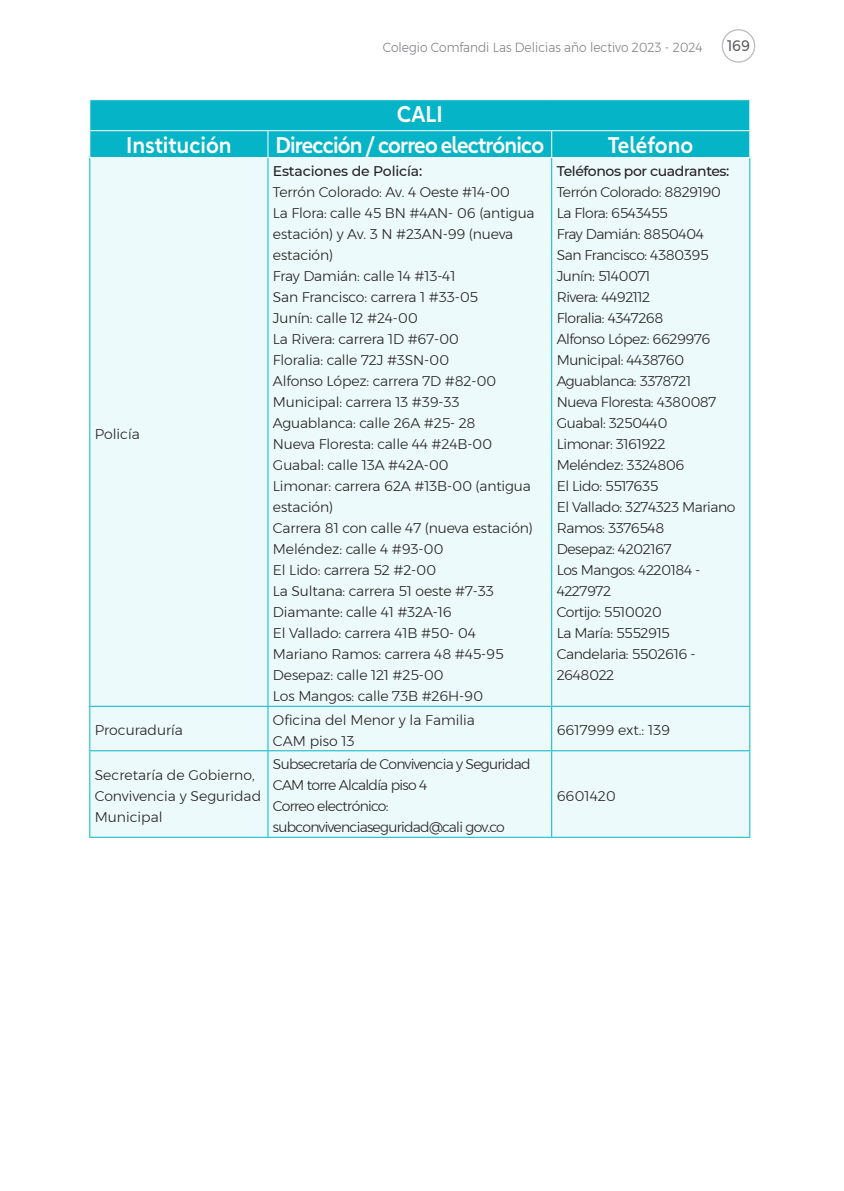
<style>
.page{position:relative;width:844px;height:1191px;background:#fff}
.page>*{position:absolute;margin:0;border:0;box-sizing:border-box;transform-origin:0 0}
.t1{font:600 22.4px "Carnero";letter-spacing:-.04em;color:#fff;scale:.92 1}
.t2{font:600 22.4px "Carnero";color:#fff;scale:.92 1}
.t3{font:15.22px "Montserrat";color:#57585a;scale:.92 1}
.t4{font:300 14px/21px "Montserrat";letter-spacing:-.025em;color:#231f20}
.t5{font:300 14px/21px "Montserrat";color:#231f20}
.t6{font:300 14px/21px "Montserrat";letter-spacing:-.05em;color:#231f20}
.t7{font:500 14px "Montserrat";letter-spacing:-.025em;color:#231f20}
.t8{font:300 13.3px "Montserrat";color:#808285;scale:.92 1}
</style>
<div class="page">
<div style="left:721px;top:29px;width:34px;height:34px;border:1px solid #bcbdc0;border-radius:50%"></div>
<div style="left:90px;top:158px;width:659px;height:679px;background:#edfafb"></div>
<hr style="left:89px;top:706px;width:179px;height:1px;background:#05b5c7">
<hr style="left:89px;top:706px;width:1px;height:44px;background:#05b5c7">
<hr style="left:268px;top:706px;width:283px;height:1px;background:#05b5c7">
<hr style="left:267px;top:706px;width:1px;height:44px;background:#05b5c7">
<hr style="left:551px;top:706px;width:199px;height:1px;background:#05b5c7">
<hr style="left:551px;top:706px;width:1px;height:44px;background:#05b5c7">
<hr style="left:749px;top:706px;width:1px;height:44px;background:#05b5c7">
<hr style="left:89px;top:750px;width:179px;height:1px;background:#05b5c7">
<hr style="left:89px;top:751px;width:1px;height:86px;background:#05b5c7">
<hr style="left:268px;top:750px;width:283px;height:1px;background:#05b5c7">
<hr style="left:267px;top:751px;width:1px;height:86px;background:#05b5c7">
<hr style="left:551px;top:750px;width:199px;height:1px;background:#05b5c7">
<hr style="left:551px;top:751px;width:1px;height:86px;background:#05b5c7">
<hr style="left:749px;top:751px;width:1px;height:86px;background:#05b5c7">
<hr style="left:89px;top:837px;width:179px;height:1px;background:#05b5c7">
<hr style="left:268px;top:837px;width:283px;height:1px;background:#05b5c7">
<hr style="left:551px;top:837px;width:199px;height:1px;background:#05b5c7">
<hr style="left:89px;top:158px;width:1px;height:548px;background:#05b5c7">
<hr style="left:267px;top:158px;width:1px;height:548px;background:#05b5c7">
<hr style="left:551px;top:158px;width:1px;height:548px;background:#05b5c7">
<hr style="left:749px;top:158px;width:1px;height:548px;background:#05b5c7">
<svg style="left:89px;top:100px;width:661px;height:58px;background:#0fb8c9"></svg>
<p class="t8" style="left:383px;top:37px;width:349px">Colegio Comfandi Las Delicias año lectivo 2023 - 2024</p>
<p class="t3" style="left:726px;top:34px;width:26px">169</p>
<h1 class="t1" style="left:397px;top:100px;width:51px">CALI</h1>
<h1 class="t2" style="left:126px;top:131px;width:116px">Institución</h1>
<h1 class="t1" style="left:275px;top:131px;width:293px">Dirección / correo electrónico</h1>
<h1 class="t2" style="left:608px;top:131px;width:94px">Teléfono</h1>
<p class="t5" style="left:95px;top:423px;width:47px">Policía</p>
<p class="t7" style="left:273px;top:161px;width:151px">Estaciones de Policía:</p>
<p class="t4" style="left:273px;top:181px;width:263px">Terrón Colorado: Av. 4 Oeste #14-00<br>La Flora: calle 45 BN #4AN- 06 (antigua estación) y Av. 3 N #23AN-99 (nueva estación)<br>Fray Damián: calle 14 #13-41<br>San Francisco: carrera 1 #33-05<br>Junín: calle 12 #24-00<br>La Rivera: carrera 1D #67-00<br>Floralia: calle 72J #3SN-00<br>Alfonso López: carrera 7D #82-00<br>Municipal: carrera 13 #39-33<br>Aguablanca: calle 26A #25- 28<br>Nueva Floresta: calle 44 #24B-00<br>Guabal: calle 13A #42A-00<br>Limonar: carrera 62A #13B-00 (antigua estación)<br>Carrera 81 con calle 47 (nueva estación)<br>Meléndez: calle 4 #93-00<br>El Lido: carrera 52 #2-00<br>La Sultana: carrera 51 oeste #7-33<br>Diamante: calle 41 #32A-16<br>El Vallado: carrera 41B #50- 04<br>Mariano Ramos: carrera 48 #45-95<br>Desepaz: calle 121 #25-00<br>Los Mangos: calle 73B #26H-90</p>
<p class="t7" style="left:556px;top:161px;width:174px">Teléfonos por cuadrantes:</p>
<p class="t4" style="left:556px;top:181px;width:180px">Terrón Colorado: 8829190<br>La Flora: 6543455<br>Fray Damián: 8850404<br>San Francisco: 4380395<br>Junín: 5140071<br>Rivera: 4492112<br>Floralia: 4347268<br>Alfonso López: 6629976<br>Municipal: 4438760<br>Aguablanca: 3378721<br>Nueva Floresta: 4380087<br>Guabal: 3250440<br>Limonar: 3161922<br>Meléndez: 3324806<br>El Lido: 5517635<br>El Vallado: 3274323 Mariano<br>Ramos: 3376548<br>Desepaz: 4202167<br>Los Mangos: 4220184 -<br>4227972<br>Cortijo: 5510020<br>La María: 5552915<br>Candelaria: 5502616 -<br>2648022</p>
<p class="t5" style="left:95px;top:719px;width:90px">Procuraduría</p>
<p class="t5" style="left:273px;top:709px;width:203px">Oficina del Menor y la Familia<br>CAM piso 13</p>
<p class="t5" style="left:556px;top:719px;width:115px">6617999 ext.: 139</p>
<p class="t5" style="left:95px;top:764px;width:168px">Secretaría de Gobierno,<br>Convivencia y Seguridad<br>Municipal</p>
<p class="t6" style="left:273px;top:753px;width:259px">Subsecretaría de Convivencia y Seguridad<br>CAM torre Alcaldía piso 4<br>Correo electrónico: subconvivenciaseguridad@cali gov.co</p>
<p class="t5" style="left:556px;top:785px;width:61px">6601420</p>
</div>
